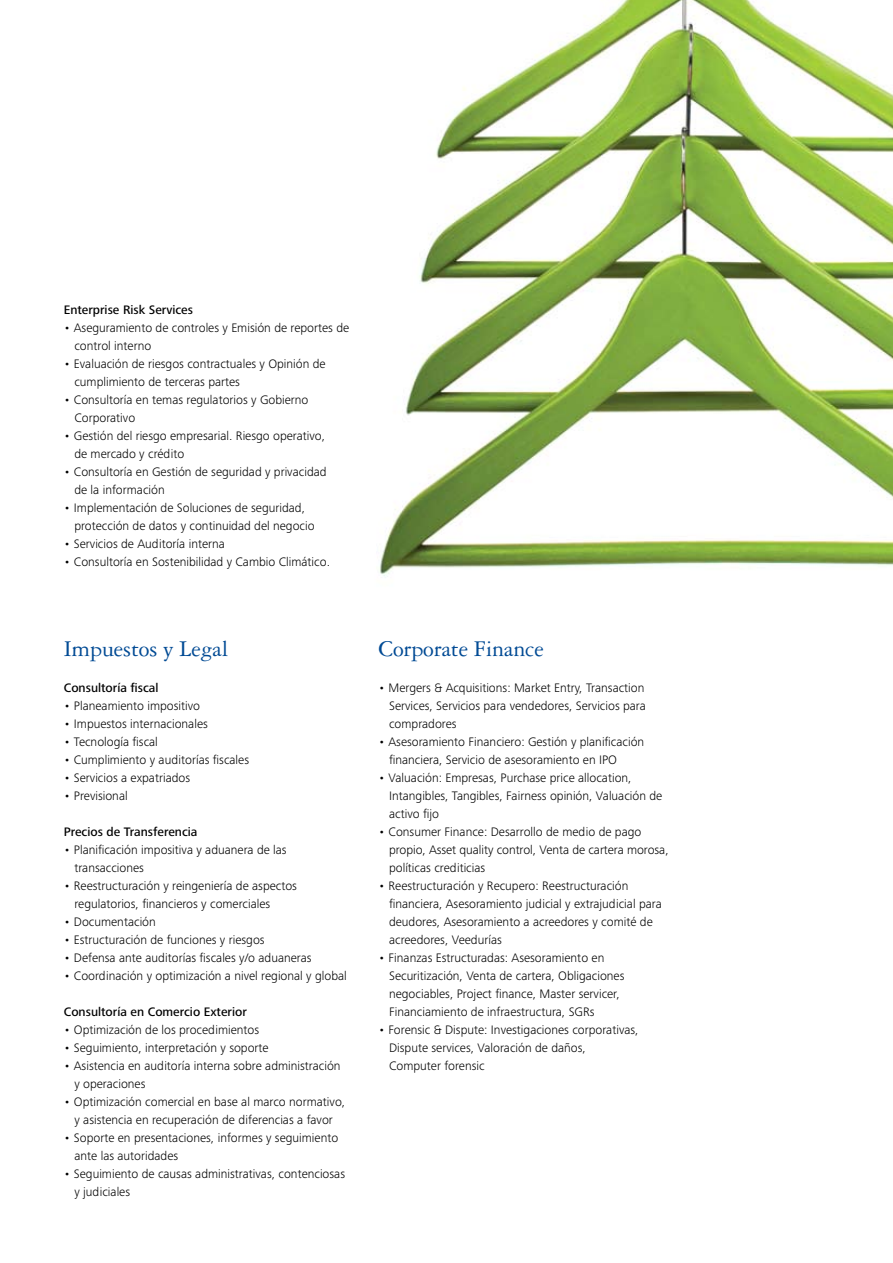
<style>
.page{position:relative;width:893px;height:1263px;background:#fff}
.page>*{position:absolute;margin:0;border:0;box-sizing:border-box;transform-origin:0 0}
.t1{font:24px "Garamond 3 LT Std";letter-spacing:-.005em;color:#004a94}
.t2{font:300 12.75px/18px "Frutiger Next Pro";color:#000}
.t3{font:500 12.75px "Frutiger Next Pro";color:#000}
</style>
<div class="page">
<img style="left:380px;top:0;width:513px;height:578px">
<p class="t3" style="left:64px;top:303px;width:131px">Enterprise Risk Services</p>
<p class="t2" style="left:74px;top:319px;width:276px;text-indent:-11px">• Aseguramiento de controles y Emisión de reportes de control interno</p>
<p class="t2" style="left:74px;top:355px;width:253px;text-indent:-11px">• Evaluación de riesgos contractuales y Opinión de cumplimiento de terceras partes</p>
<p class="t2" style="left:74px;top:391px;width:235px;text-indent:-11px">• Consultoría en temas regulatorios y Gobierno<br>Corporativo</p>
<p class="t2" style="left:74px;top:427px;width:252px;text-indent:-11px">• Gestión del riesgo empresarial. Riesgo operativo, de mercado y crédito</p>
<p class="t2" style="left:74px;top:463px;width:254px;text-indent:-11px">• Consultoría en Gestión de seguridad y privacidad de la información</p>
<p class="t2" style="left:74px;top:499px;width:242px;text-indent:-11px">• Implementación de Soluciones de seguridad, protección de datos y continuidad del negocio</p>
<p class="t2" style="left:64px;top:535px;width:163px">• Servicios de Auditoría interna</p>
<p class="t2" style="left:64px;top:553px;width:268px">• Consultoría en Sostenibilidad y Cambio Climático.</p>
<h1 class="t1" style="left:64px;top:636px;width:166px">Impuestos y Legal</h1>
<p class="t3" style="left:64px;top:681px;width:96px">Consultoría fiscal</p>
<p class="t2" style="left:64px;top:697px;width:138px">• Planeamiento impositivo</p>
<p class="t2" style="left:64px;top:715px;width:146px">• Impuestos internacionales</p>
<p class="t2" style="left:64px;top:733px;width:96px">• Tecnología fiscal</p>
<p class="t2" style="left:64px;top:751px;width:187px">• Cumplimiento y auditorías fiscales</p>
<p class="t2" style="left:64px;top:769px;width:128px">• Servicios a expatriados</p>
<p class="t2" style="left:64px;top:787px;width:65px">• Previsional</p>
<p class="t3" style="left:64px;top:825px;width:135px">Precios de Transferencia</p>
<p class="t2" style="left:74px;top:841px;width:214px;text-indent:-11px">• Planificación impositiva y aduanera de las transacciones</p>
<p class="t2" style="left:74px;top:877px;width:224px;text-indent:-11px">• Reestructuración y reingeniería de aspectos regulatorios, financieros y comerciales</p>
<p class="t2" style="left:64px;top:913px;width:94px">• Documentación</p>
<p class="t2" style="left:64px;top:931px;width:202px">• Estructuración de funciones y riesgos</p>
<p class="t2" style="left:64px;top:949px;width:249px">• Defensa ante auditorías fiscales y/o aduaneras</p>
<p class="t2" style="left:64px;top:967px;width:285px">• Coordinación y optimización a nivel regional y global</p>
<p class="t3" style="left:64px;top:1005px;width:185px">Consultoría en Comercio Exterior</p>
<p class="t2" style="left:64px;top:1021px;width:197px">• Optimización de los procedimientos</p>
<p class="t2" style="left:64px;top:1039px;width:206px">• Seguimiento, interpretación y soporte</p>
<p class="t2" style="left:74px;top:1057px;width:268px;text-indent:-11px">• Asistencia en auditoría interna sobre administración y operaciones</p>
<p class="t2" style="left:64px;top:1093px;width:283px;text-align:center">• Optimización comercial en base al marco normativo, y asistencia en recuperación de diferencias a favor</p>
<p class="t2" style="left:74px;top:1129px;width:265px;text-indent:-11px">• Soporte en presentaciones, informes y seguimiento ante las autoridades</p>
<p class="t2" style="left:74px;top:1165px;width:272px;text-indent:-11px">• Seguimiento de causas administrativas, contenciosas y judiciales</p>
<h1 class="t1" style="left:378px;top:636px;width:167px">Corporate Finance</h1>
<p class="t2" style="left:389px;top:679px;width:258px;text-align:justify;text-indent:-11px">• Mergers &amp; Acquisitions: Market Entry, Transaction Services, Servicios para vendedores, Servicios para compradores</p>
<p class="t2" style="left:389px;top:733px;width:257px;text-indent:-11px">• Asesoramiento Financiero: Gestión y planificación financiera, Servicio de asesoramiento en IPO</p>
<p class="t2" style="left:389px;top:769px;width:275px;text-indent:-11px">• Valuación: Empresas, Purchase price allocation,<br>Intangibles, Tangibles, Fairness opinión, Valuación de activo fijo</p>
<p class="t2" style="left:389px;top:823px;width:281px;text-indent:-11px">• Consumer Finance: Desarrollo de medio de pago propio, Asset quality control, Venta de cartera morosa, políticas crediticias</p>
<p class="t2" style="left:389px;top:877px;width:274px;text-indent:-11px">• Reestructuración y Recupero: Reestructuración financiera, Asesoramiento judicial y extrajudicial para deudores, Asesoramiento a acreedores y comité de acreedores, Veedurías</p>
<p class="t2" style="left:389px;top:949px;width:237px;text-indent:-11px">• Finanzas Estructuradas: Asesoramiento en Securitización, Venta de cartera, Obligaciones negociables, Project finance, Master servicer, Financiamiento de infraestructura, SGRs</p>
<p class="t2" style="left:389px;top:1021px;width:251px;text-indent:-11px">• Forensic &amp; Dispute: Investigaciones corporativas,<br>Dispute services, Valoración de daños,<br>Computer forensic</p>
</div>
